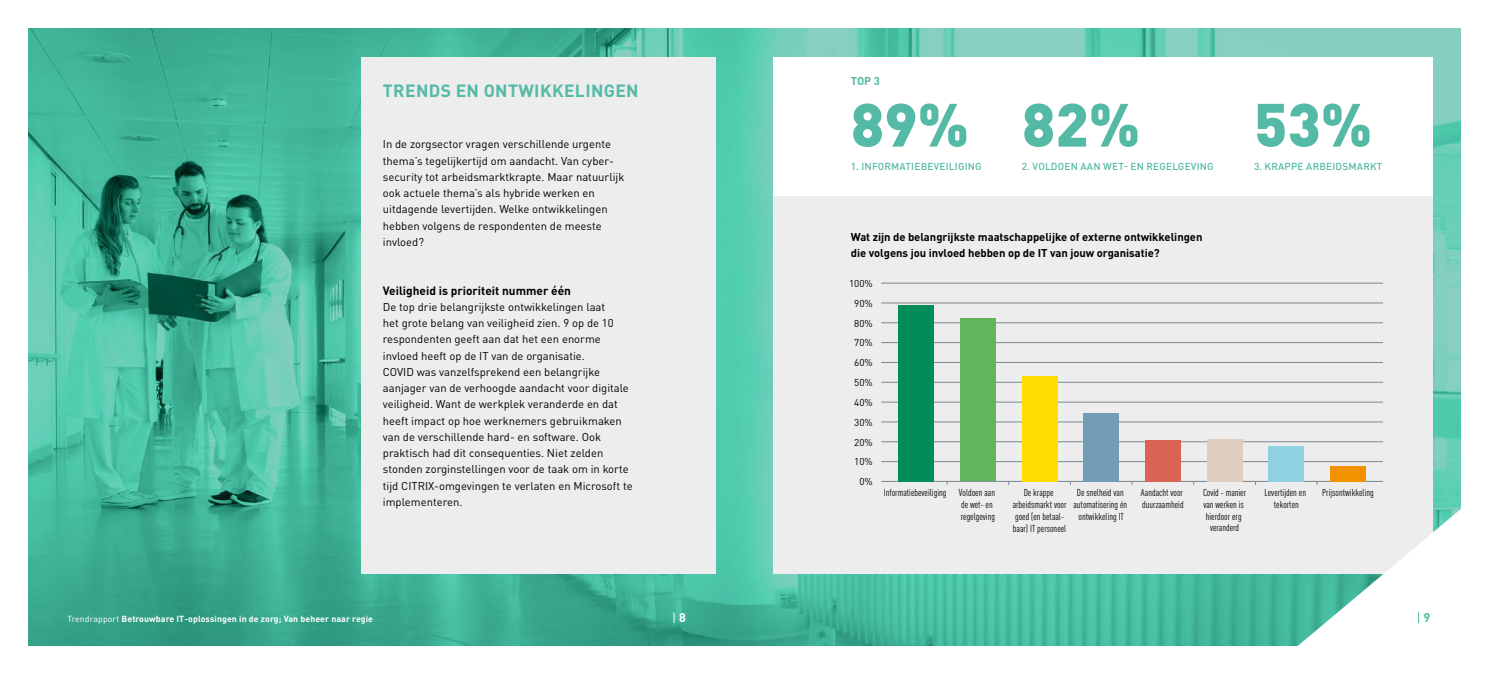
<style>
.page{position:relative;width:1489px;height:674px;background:#fff}
.page>*{position:absolute;margin:0;border:0;box-sizing:border-box;transform-origin:0 0}
.t1{font:900 60px "DIN Pro";color:#54baa5}
.t2{font:700 17.5px "DIN Pro";letter-spacing:.02em;color:#54baa5}
.t3{font:700 12.5px "DIN Pro";color:#fff}
.t4{font:700 12.5px "DIN Pro";color:#54baa5}
.t5{font:700 11.88px "DIN Pro";color:#000}
.t6{font:11.25px/16.2px "DIN Pro";color:#000}
.t7{font:700 11.25px/16.2px "DIN Pro";letter-spacing:-.005em;color:#000}
.t8{font:700 11.25px "DIN Pro";color:#54baa5}
.t9{font:500 10px "DIN Pro";letter-spacing:.02em;color:#54baa5}
.t10{font:condensed 9.88px/11.9px "DIN Pro";color:#000;text-align:center}
.t11{font:9.88px/19.8px "DIN Pro";color:#000;text-align:right}
.t12{font:700 8.75px "DIN Pro";letter-spacing:.01em;color:#fff}
.s1{font-weight:400}
</style>
<div class="page">
<img style="left:28px;top:28px;width:1432px;height:617px">
<div style="left:772px;top:57px;width:659px;height:139px;background:#fff"></div>
<div style="left:361px;top:57px;width:355px;height:516px;background:#ededed"></div>
<div style="left:772px;top:196px;width:659px;height:377px;background:#ededed"></div>
<svg style="left:1264px;top:488px;width:197px;height:158px"></svg>
<hr style="left:881px;top:481px;width:501px;height:1px;background:#7a8891">
<hr style="left:881px;top:283px;width:501px;height:1px;background:#7a8891">
<hr style="left:881px;top:322px;width:501px;height:1px;background:#7a8891">
<hr style="left:881px;top:342px;width:501px;height:1px;background:#7a8891">
<hr style="left:881px;top:362px;width:501px;height:1px;background:#7a8891">
<hr style="left:881px;top:382px;width:501px;height:1px;background:#7a8891">
<hr style="left:881px;top:401px;width:501px;height:1px;background:#7a8891">
<hr style="left:881px;top:421px;width:501px;height:1px;background:#7a8891">
<hr style="left:881px;top:441px;width:501px;height:1px;background:#7a8891">
<hr style="left:881px;top:461px;width:501px;height:1px;background:#7a8891">
<hr style="left:881px;top:302px;width:501px;height:1px;background:#7a8891">
<div style="left:898px;top:304px;width:35px;height:177px;background:#008d58"></div>
<div style="left:1330px;top:465px;width:35px;height:16px;background:#f39200"></div>
<div style="left:1268px;top:445px;width:35px;height:36px;background:#8fd1e3"></div>
<div style="left:1206px;top:439px;width:35px;height:42px;background:#dfcec0"></div>
<div style="left:1145px;top:439px;width:35px;height:42px;background:#db6354"></div>
<div style="left:1083px;top:412px;width:35px;height:69px;background:#729cb8"></div>
<div style="left:1021px;top:375px;width:36px;height:106px;background:#fd0"></div>
<div style="left:960px;top:318px;width:35px;height:163px;background:#62b55a"></div>
<hr style="left:744px;top:0;width:1px;height:673px;background:#bcbcbc">
<h2 class="t2" style="left:383px;top:79px;width:257px">TRENDS EN ONTWIKKELINGEN</h2>
<p class="t6" style="left:383px;top:135px;width:243px">In de zorgsector vragen verschillende urgente thema’s tegelijkertijd om aandacht. Van cyber&shy;security tot arbeidsmarktkrapte. Maar natuurlijk ook actuele thema’s als hybride werken en uitdagende levertijden. Welke ontwikkelingen hebben volgens de respondenten de meeste invloed?</p>
<p class="t5" style="left:383px;top:282px;width:190px">Veiligheid is prioriteit nummer één</p>
<p class="t6" style="left:383px;top:297px;width:251px">De top drie belangrijkste ontwikkelingen laat<br>het grote belang van veiligheid zien. 9 op de 10 respondenten geeft aan dat het een enorme invloed heeft op de IT van de organisatie.<br>COVID was vanzelfsprekend een belangrijke aanjager van de verhoogde aandacht voor digitale veiligheid. Want de werkplek veranderde en dat heeft impact op hoe werknemers gebruikmaken van de verschillende hard- en software. Ook praktisch had dit consequenties. Niet zelden stonden zorginstellingen voor de taak om in korte tijd CITRIX-omgevingen te verlaten en Microsoft te implementeren.</p>
<p class="t8" style="left:850px;top:73px;width:31px">TOP 3</p>
<h1 class="t1" style="left:850px;top:73px;width:120px">89%</h1>
<p class="t9" style="left:850px;top:159px;width:132px">1. INFORMATIEBEVEILIGING</p>
<h1 class="t1" style="left:1021px;top:73px;width:120px">82%</h1>
<p class="t9" style="left:1021px;top:159px;width:193px">2. VOLDOEN AAN WET- EN REGELGEVING</p>
<p class="t7" style="left:850px;top:228px;width:353px">Wat zijn de belangrijkste maatschappelijke of externe ontwikkelingen die volgens jou invloed hebben op de IT van jouw organisatie?</p>
<p class="t11" style="left:849px;top:272px;width:25px">100%<br>90%<br>80%<br>70%<br>60%<br>50%<br>40%<br>30%<br>20%<br>10%<br>0%</p>
<h1 class="t1" style="left:1253px;top:73px;width:120px">53%</h1>
<p class="t9" style="left:1253px;top:159px;width:130px">3. KRAPPE ARBEIDSMARKT</p>
<p class="t10" style="left:883px;top:485px;width:64px">Informatiebeveiliging</p>
<p class="t10" style="left:958px;top:485px;width:38px;text-align:left">Voldoen aan de wet- en regelgeving</p>
<p class="t10" style="left:1012px;top:485px;width:55px">De krappe arbeidsmarkt voor goed (en betaal&shy;baar) IT personeel</p>
<p class="t10" style="left:1073px;top:485px;width:55px">De snelheid van automatisering én ontwikkeling IT</p>
<p class="t10" style="left:1140px;top:485px;width:44px;text-align:left">Aandacht voor duurzaamheid</p>
<p class="t10" style="left:1264px;top:485px;width:43px">Levertijden en tekorten</p>
<p class="t10" style="left:1202px;top:485px;width:45px">Covid - manier</p>
<p class="t10" style="left:1322px;top:485px;width:53px">Prijsontwikkeling</p>
<p class="t10" style="left:1203px;top:497px;width:42px">van werken is hierdoor erg veranderd</p>
<p class="t12" style="left:67px;top:612px;width:307px"><span class="s1">Trendrapport</span> Betrouwbare IT-oplossingen in de zorg; Van beheer naar regie</p>
<p class="t3" style="left:679px;top:608px;width:8px">8</p>
<p class="t4" style="left:1423px;top:608px;width:8px">9</p>
</div>
